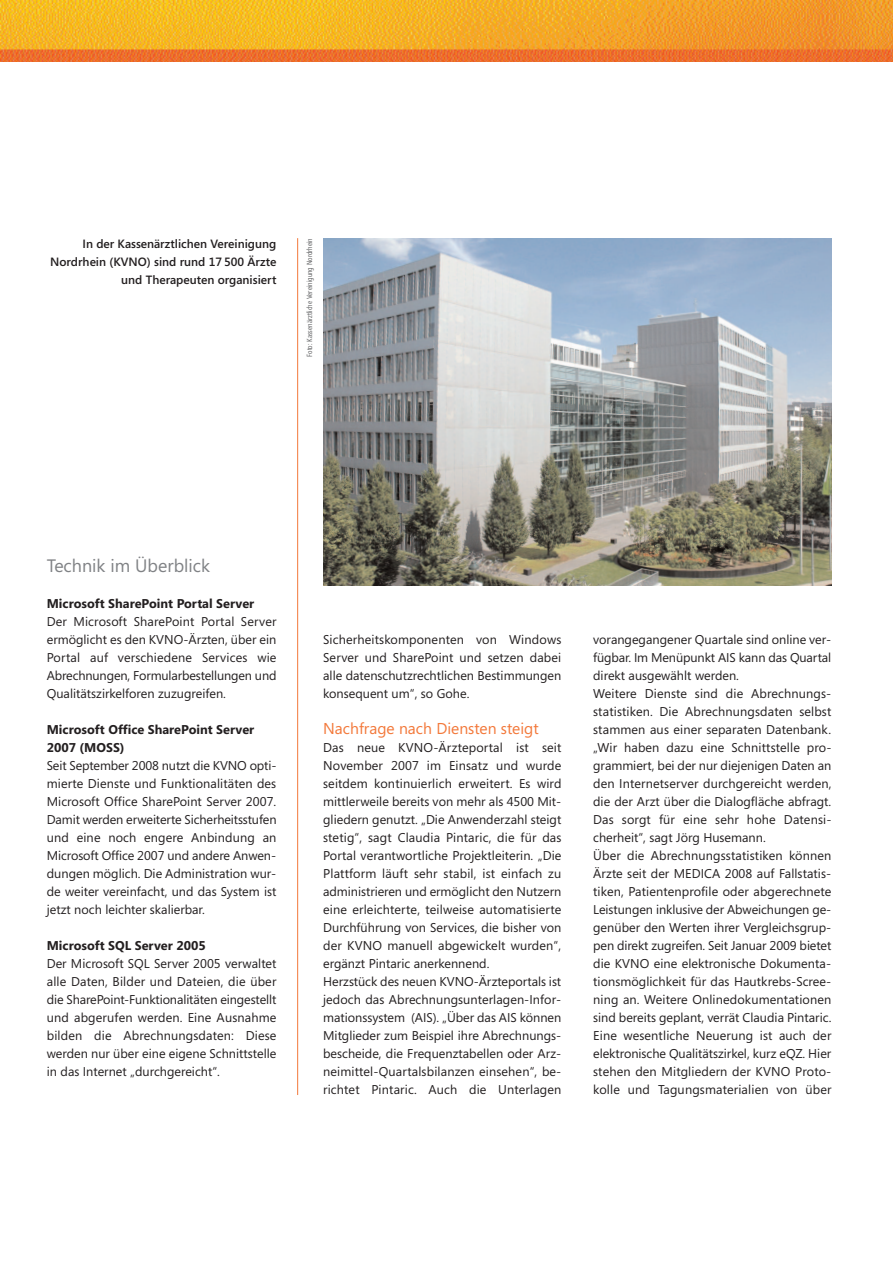
<style>
.page{position:relative;width:893px;height:1263px;background:#fff}
.page>*{position:absolute;margin:0;border:0;box-sizing:border-box;transform-origin:0 0}
.t1{font:18px "Segoe";color:#808285}
.t2{font:15.75px "Segoe";color:#f3793b}
.t3{font:12.75px/18px "Segoe";color:#231f20;text-align:justify}
.t4{font:700 12.75px/18px "Segoe";color:#231f20}
.t5{font:600 12px/18px "Segoe";color:#231f20;text-align:right}
.t6{font:7.5px "Segoe Condensed";color:#57585a}
</style>
<div class="page">
<img style="left:323px;top:238px;width:508px;height:348px">
<hr style="left:297px;top:238px;width:1px;height:857px;background:#f3793b">
<img style="left:0;top:0;width:893px;height:61px">
<p class="t5" style="left:50px;top:236px;width:228px">In der Kassenärztlichen Vereinigung<br>Nordrhein (KVNO) sind rund 17 500 Ärzte und Therapeuten organisiert</p>
<p class="t6" style="left:307px;top:357px;width:120px;rotate:-90deg">Foto: Kassenärztliche Vereinigung Nordrhein</p>
<h1 class="t1" style="left:47px;top:560px;width:165px">Technik im Überblick</h1>
<p class="t4" style="left:47px;top:596px;width:209px">Microsoft SharePoint Portal Server</p>
<p class="t3" style="left:47px;top:614px;width:231px">Der Microsoft SharePoint Portal Server ermöglicht es den KVNO-Ärzten, über ein Portal auf verschiedene Services wie Abrechnungen, Formularbestellungen und Qualitätszirkelforen zuzugreifen.</p>
<p class="t4" style="left:47px;top:722px;width:209px">Microsoft Office SharePoint Server<br>2007 (MOSS)</p>
<p class="t3" style="left:47px;top:758px;width:231px">Seit September 2008 nutzt die KVNO opti&shy;mierte Dienste und Funktionalitäten des Microsoft Office SharePoint Server 2007.<br>Damit werden erweiterte Sicherheitsstufen und eine noch engere Anbindung an Microsoft Office 2007 und andere Anwen&shy;dungen möglich. Die Administration wur&shy;de weiter vereinfacht, und das System ist jetzt noch leichter skalierbar.</p>
<p class="t4" style="left:47px;top:938px;width:160px">Microsoft SQL Server 2005</p>
<p class="t3" style="left:47px;top:956px;width:231px">Der Microsoft SQL Server 2005 verwaltet alle Daten, Bilder und Dateien, die über die SharePoint-Funktionalitäten eingestellt und abgerufen werden. Eine Ausnahme bilden die Abrechnungsdaten: Diese werden nur über eine eigene Schnittstelle in das Internet „durchgereicht“.</p>
<p class="t3" style="left:323px;top:632px;width:240px">Sicherheitskomponenten von Windows Server und SharePoint und setzen dabei alle datenschutzrechtlichen Bestimmungen konsequent um“, so Gohe.</p>
<p class="t2" style="left:323px;top:723px;width:217px">Nachfrage nach Diensten steigt</p>
<p class="t3" style="left:323px;top:740px;width:240px;text-align:left">Das neue KVNO-Ärzteportal ist seit November 2007 im Einsatz und wurde seitdem kontinuierlich erweitert. Es wird mittlerweile bereits von mehr als 4500 Mit&shy;gliedern genutzt. „Die Anwenderzahl steigt stetig“, sagt Claudia Pintaric, die für das Portal verantwortliche Projektleiterin. „Die Plattform läuft sehr stabil, ist einfach zu administrieren und ermöglicht den Nutzern eine erleichterte, teilweise automatisierte Durchführung von Services, die bisher von der KVNO manuell abgewickelt wurden“, ergänzt Pintaric anerkennend.<br>Herzstück des neuen KVNO-Ärzteportals ist jedoch das Abrechnungsunterlagen-Infor&shy;mationssystem (AIS). „Über das AIS können Mitglieder zum Beispiel ihre Abrechnungs&shy;bescheide, die Frequenztabellen oder Arz&shy;neimittel-Quartalsbilanzen einsehen“, be&shy;richtet Pintaric. Auch die Unterlagen</p>
<p class="t3" style="left:593px;top:632px;width:240px;text-align:left">vorangegangener Quartale sind online ver&shy;fügbar. Im Menüpunkt AIS kann das Quartal direkt ausgewählt werden.<br>Weitere Dienste sind die Abrechnungs&shy;statistiken. Die Abrechnungsdaten selbst stammen aus einer separaten Datenbank. „Wir haben dazu eine Schnittstelle pro&shy;grammiert, bei der nur diejenigen Daten an den Internetserver durchgereicht werden, die der Arzt über die Dialogfläche abfragt.<br>Das sorgt für eine sehr hohe Datensi&shy;cherheit“, sagt Jörg Husemann.<br>Über die Abrechnungsstatistiken können Ärzte seit der MEDICA 2008 auf Fallstatis&shy;tiken, Patientenprofile oder abgerechnete Leistungen inklusive der Abweichungen ge&shy;genüber den Werten ihrer Vergleichsgrup&shy;pen direkt zugreifen. Seit Januar 2009 bietet die KVNO eine elektronische Dokumenta&shy;tionsmöglichkeit für das Hautkrebs-Scree&shy;ning an. Weitere Onlinedokumentationen sind bereits geplant, verrät Claudia Pintaric.<br>Eine wesentliche Neuerung ist auch der elektronische Qualitätszirkel, kurz eQZ. Hier stehen den Mitgliedern der KVNO Proto&shy;kolle und Tagungsmaterialien von über</p>
</div>
